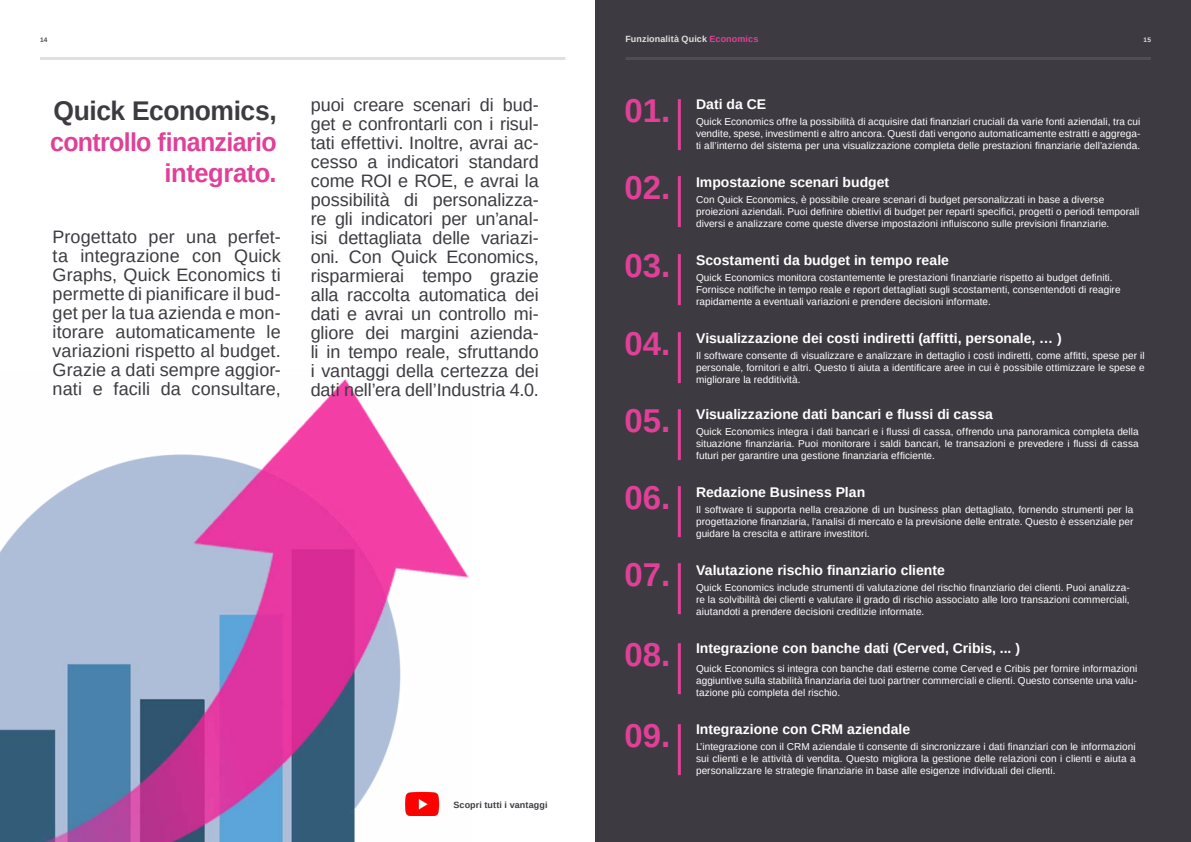
<style>
.page{position:relative;width:1191px;height:842px;background:#fff}
.page>*{position:absolute;margin:0;border:0;box-sizing:border-box;transform-origin:0 0}
.t1{font:700 33px "Liberation Sans";color:#e04097}
.t2{font:700 27px "Liberation Sans";letter-spacing:-.015em;color:#3d3b41}
.t3{font:700 26px/31.2px "Liberation Sans";letter-spacing:-.025em;color:#e04097;text-align:right;scale:.96 1}
.t4{font:18px/19px "Liberation Sans";color:#3d3b41;text-align:justify}
.t5{font:700 14px "Liberation Sans";color:#fff}
.t6{font:10px/12px "Liberation Sans";letter-spacing:.005em;color:#fff;text-align:justify}
.t7{font:700 9px "Liberation Sans";letter-spacing:.01em;color:#e0e0df}
.t8{font:700 9px "Liberation Sans";letter-spacing:.01em;color:#3d3b41}
.t9{font:700 6.5px "Liberation Sans";color:#4d4d52}
.t10{font:700 6.5px "Liberation Sans";color:#e0e0df}
.s1{color:#e04097}
</style>
<div class="page">
<div style="left:595px;top:0;width:596px;height:842px;background:#3d3b41"></div>
<img style="left:0;top:379px;width:469px;height:463px">
<img style="left:405px;top:790px;width:42px;height:26px">
<hr style="left:678px;top:99px;width:3px;height:51px;background:#e04097">
<hr style="left:678px;top:176px;width:3px;height:51px;background:#e04097">
<hr style="left:678px;top:254px;width:3px;height:51px;background:#e04097">
<hr style="left:678px;top:332px;width:3px;height:51px;background:#e04097">
<hr style="left:678px;top:409px;width:3px;height:51px;background:#e04097">
<hr style="left:678px;top:486px;width:3px;height:51px;background:#e04097">
<hr style="left:678px;top:563px;width:3px;height:51px;background:#e04097">
<hr style="left:678px;top:643px;width:3px;height:51px;background:#e04097">
<hr style="left:678px;top:724px;width:3px;height:51px;background:#e04097">
<hr style="left:40px;top:57px;width:525px;height:3px;background:#e0e0df">
<hr style="left:625px;top:57px;width:526px;height:3px;background:#4d4d52">
<p class="t7" style="left:625px;top:33px;width:134px">Funzionalità Quick <span class="s1">Economics</span></p>
<p class="t9" style="left:40px;top:35px;width:9px">14</p>
<p class="t10" style="left:1143px;top:35px;width:9px">15</p>
<h2 class="t2" style="left:53px;top:92px;width:225px">Quick Economics,</h2>
<h3 class="t3" style="left:50px;top:127px;width:238px">controllo finanziario integrato.</h3>
<p class="t4" style="left:53px;top:228px;width:230px">Progettato per una perfet&shy;ta integrazione con Quick Graphs, Quick Economics ti permette di pianificare il bud&shy;get per la tua azienda e mon&shy;itorare automaticamente le variazioni rispetto al budget.<br>Grazie a dati sempre aggior&shy;nati e facili da consultare,</p>
<p class="t4" style="left:311px;top:96px;width:230px">puoi creare scenari di bud&shy;get e confrontarli con i risul&shy;tati effettivi. Inoltre, avrai ac&shy;cesso a indicatori standard come ROI e ROE, e avrai la possibilità di personalizza&shy;re gli indicatori per un’anal&shy;isi dettagliata delle variazi&shy;oni. Con Quick Economics, risparmierai tempo grazie alla raccolta automatica dei dati e avrai un controllo mi&shy;gliore dei margini azienda&shy;li in tempo reale, sfruttando i vantaggi della certezza dei dati nell’era dell’Industria 4.0.</p>
<p class="t8" style="left:453px;top:798px;width:96px">Scopri tutti i vantaggi</p>
<h1 class="t1" style="left:624px;top:88px;width:47px">01.</h1>
<h3 class="t5" style="left:696px;top:95px;width:72px">Dati da CE</h3>
<p class="t6" style="left:696px;top:116px;width:446px">Quick Economics offre la possibilità di acquisire dati finanziari cruciali da varie fonti aziendali, tra cui vendite, spese, investimenti e altro ancora. Questi dati vengono automaticamente estratti e aggrega&shy;ti all’interno del sistema per una visualizzazione completa delle prestazioni finanziarie dell’azienda.</p>
<h1 class="t1" style="left:624px;top:165px;width:47px">02.</h1>
<h3 class="t5" style="left:696px;top:173px;width:194px">Impostazione scenari budget</h3>
<p class="t6" style="left:696px;top:194px;width:445px;text-align:left">Con Quick Economics, è possibile creare scenari di budget personalizzati in base a diverse proiezioni aziendali. Puoi definire obiettivi di budget per reparti specifici, progetti o periodi temporali diversi e analizzare come queste diverse impostazioni influiscono sulle previsioni finanziarie.</p>
<h1 class="t1" style="left:624px;top:243px;width:47px">03.</h1>
<h3 class="t5" style="left:696px;top:251px;width:254px">Scostamenti da budget in tempo reale</h3>
<p class="t6" style="left:696px;top:272px;width:426px;text-align:left">Quick Economics monitora costantemente le prestazioni finanziarie rispetto ai budget definiti.<br>Fornisce notifiche in tempo reale e report dettagliati sugli scostamenti, consentendoti di reagire rapidamente a eventuali variazioni e prendere decisioni informate.</p>
<h1 class="t1" style="left:624px;top:321px;width:47px">04.</h1>
<h3 class="t5" style="left:696px;top:329px;width:367px">Visualizzazione dei costi indiretti (affitti, personale, … )</h3>
<p class="t6" style="left:696px;top:350px;width:450px">Il software consente di visualizzare e analizzare in dettaglio i costi indiretti, come affitti, spese per il personale, fornitori e altri. Questo ti aiuta a identificare aree in cui è possibile ottimizzare le spese e migliorare la redditività.</p>
<h1 class="t1" style="left:624px;top:398px;width:47px">05.</h1>
<h3 class="t5" style="left:696px;top:405px;width:298px">Visualizzazione dati bancari e flussi di cassa</h3>
<p class="t6" style="left:696px;top:426px;width:444px">Quick Economics integra i dati bancari e i flussi di cassa, offrendo una panoramica completa della situazione finanziaria. Puoi monitorare i saldi bancari, le transazioni e prevedere i flussi di cassa futuri per garantire una gestione finanziaria efficiente.</p>
<h1 class="t1" style="left:624px;top:475px;width:47px">06.</h1>
<h3 class="t5" style="left:696px;top:483px;width:171px">Redazione Business Plan</h3>
<p class="t6" style="left:696px;top:504px;width:439px">Il software ti supporta nella creazione di un business plan dettagliato, fornendo strumenti per la progettazione finanziaria, l’analisi di mercato e la previsione delle entrate. Questo è essenziale per guidare la crescita e attirare investitori.</p>
<h1 class="t1" style="left:624px;top:552px;width:47px">07.</h1>
<h3 class="t5" style="left:696px;top:561px;width:250px">Valutazione rischio finanziario cliente</h3>
<p class="t6" style="left:696px;top:582px;width:435px">Quick Economics include strumenti di valutazione del rischio finanziario dei clienti. Puoi analizza&shy;re la solvibilità dei clienti e valutare il grado di rischio associato alle loro transazioni commerciali, aiutandoti a prendere decisioni creditizie informate.</p>
<h1 class="t1" style="left:624px;top:632px;width:47px">08.</h1>
<h3 class="t5" style="left:696px;top:639px;width:325px">Integrazione con banche dati (Cerved, Cribis, ... )</h3>
<p class="t6" style="left:696px;top:663px;width:442px">Quick Economics si integra con banche dati esterne come Cerved e Cribis per fornire informazioni aggiuntive sulla stabilità finanziaria dei tuoi partner commerciali e clienti. Questo consente una valu&shy;tazione più completa del rischio.</p>
<h1 class="t1" style="left:624px;top:713px;width:47px">09.</h1>
<h3 class="t5" style="left:696px;top:720px;width:216px">Integrazione con CRM aziendale</h3>
<p class="t6" style="left:696px;top:741px;width:441px">L’integrazione con il CRM aziendale ti consente di sincronizzare i dati finanziari con le informazioni sui clienti e le attività di vendita. Questo migliora la gestione delle relazioni con i clienti e aiuta a personalizzare le strategie finanziarie in base alle esigenze individuali dei clienti.</p>
</div>
